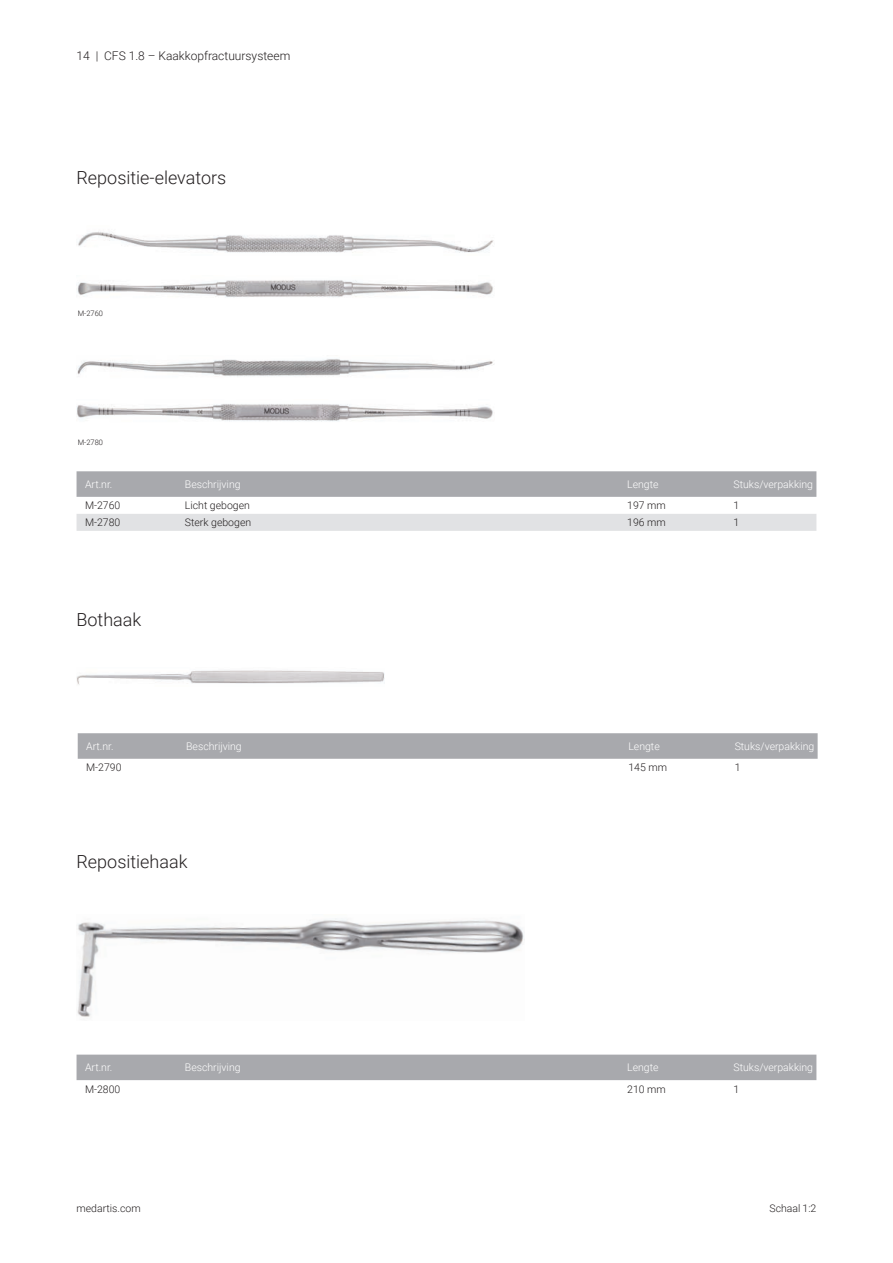
<style>
.page{position:relative;width:893px;height:1263px;background:#fff}
.page>*{position:absolute;margin:0;border:0;box-sizing:border-box;transform-origin:0 0}
._30_Artikel{font:300 18px "Roboto";color:#231f20}
.t1{font:300 12px "Roboto";color:#231f20}
.t2{font:300 10.5px "Roboto";color:#fff}
._22_Tabelle_ohne_Ras{font:300 10.5px "Roboto";color:#231f20}
._91_Fusszeile{font:300 10.5px "Roboto";color:#231f20}
._31_Art_No{font:300 7.5px "Roboto";color:#231f20}
</style>
<div class="page">
<img style="left:77px;top:404px;width:416px;height:18px">
<img style="left:77px;top:358px;width:417px;height:19px">
<img style="left:77px;top:280px;width:416px;height:18px">
<img style="left:78px;top:231px;width:416px;height:22px">
<svg style="left:77px;top:471px;width:739px;height:26px;background:#a9aaae"></svg>
<div style="left:77px;top:514px;width:739px;height:17px;background:#e1e2e4"></div>
<img style="left:77px;top:670px;width:307px;height:15px">
<svg style="left:78px;top:733px;width:740px;height:26px;background:#a9aaae"></svg>
<img style="left:77px;top:918px;width:448px;height:99px">
<div style="left:77px;top:1054px;width:739px;height:26px;background:#a8a9ad"></div>
<p class="t1" style="left:77px;top:47px;width:215px">14 | CFS 1.8 – Kaakkopfractuursysteem</p>
<p class="_30_Artikel" style="left:77px;top:165px;width:151px">Repositie-elevators</p>
<p class="_31_Art_No" style="left:78px;top:308px;width:27px">M-2760</p>
<p class="_31_Art_No" style="left:78px;top:437px;width:27px">M-2780</p>
<p class="t2" style="left:85px;top:477px;width:29px">Art.nr.</p>
<p class="t2" style="left:185px;top:477px;width:57px">Beschrijving</p>
<p class="t2" style="left:627px;top:477px;width:33px">Lengte</p>
<p class="t2" style="left:733px;top:477px;width:81px">Stuks/verpakking</p>
<p class="_22_Tabelle_ohne_Ras" style="left:85px;top:498px;width:37px">M-2760</p>
<p class="_22_Tabelle_ohne_Ras" style="left:185px;top:498px;width:66px">Licht gebogen</p>
<p class="_22_Tabelle_ohne_Ras" style="left:627px;top:498px;width:40px">197 mm</p>
<p class="_22_Tabelle_ohne_Ras" style="left:733px;top:498px;width:7px">1</p>
<p class="_22_Tabelle_ohne_Ras" style="left:85px;top:515px;width:37px">M-2780</p>
<p class="_22_Tabelle_ohne_Ras" style="left:185px;top:515px;width:68px">Sterk gebogen</p>
<p class="_22_Tabelle_ohne_Ras" style="left:627px;top:515px;width:40px">196 mm</p>
<p class="_22_Tabelle_ohne_Ras" style="left:733px;top:515px;width:7px">1</p>
<p class="_30_Artikel" style="left:77px;top:607px;width:66px">Bothaak</p>
<p class="t2" style="left:86px;top:739px;width:29px">Art.nr.</p>
<p class="t2" style="left:186px;top:739px;width:57px">Beschrijving</p>
<p class="t2" style="left:628px;top:739px;width:33px">Lengte</p>
<p class="t2" style="left:735px;top:739px;width:81px">Stuks/verpakking</p>
<p class="_22_Tabelle_ohne_Ras" style="left:86px;top:760px;width:37px">M-2790</p>
<p class="_22_Tabelle_ohne_Ras" style="left:628px;top:760px;width:40px">145 mm</p>
<p class="_22_Tabelle_ohne_Ras" style="left:735px;top:760px;width:7px">1</p>
<p class="_30_Artikel" style="left:77px;top:849px;width:113px">Repositiehaak</p>
<p class="t2" style="left:85px;top:1060px;width:29px">Art.nr.</p>
<p class="t2" style="left:185px;top:1060px;width:57px">Beschrijving</p>
<p class="t2" style="left:627px;top:1060px;width:33px">Lengte</p>
<p class="t2" style="left:733px;top:1060px;width:81px">Stuks/verpakking</p>
<p class="_22_Tabelle_ohne_Ras" style="left:85px;top:1081px;width:37px">M-2800</p>
<p class="_22_Tabelle_ohne_Ras" style="left:627px;top:1081px;width:40px">210 mm</p>
<p class="_22_Tabelle_ohne_Ras" style="left:733px;top:1081px;width:7px">1</p>
<p class="_22_Tabelle_ohne_Ras" style="left:77px;top:1201px;width:66px">medartis.com</p>
<p class="_91_Fusszeile" style="left:770px;top:1201px;width:48px">Schaal 1:2</p>
</div>
